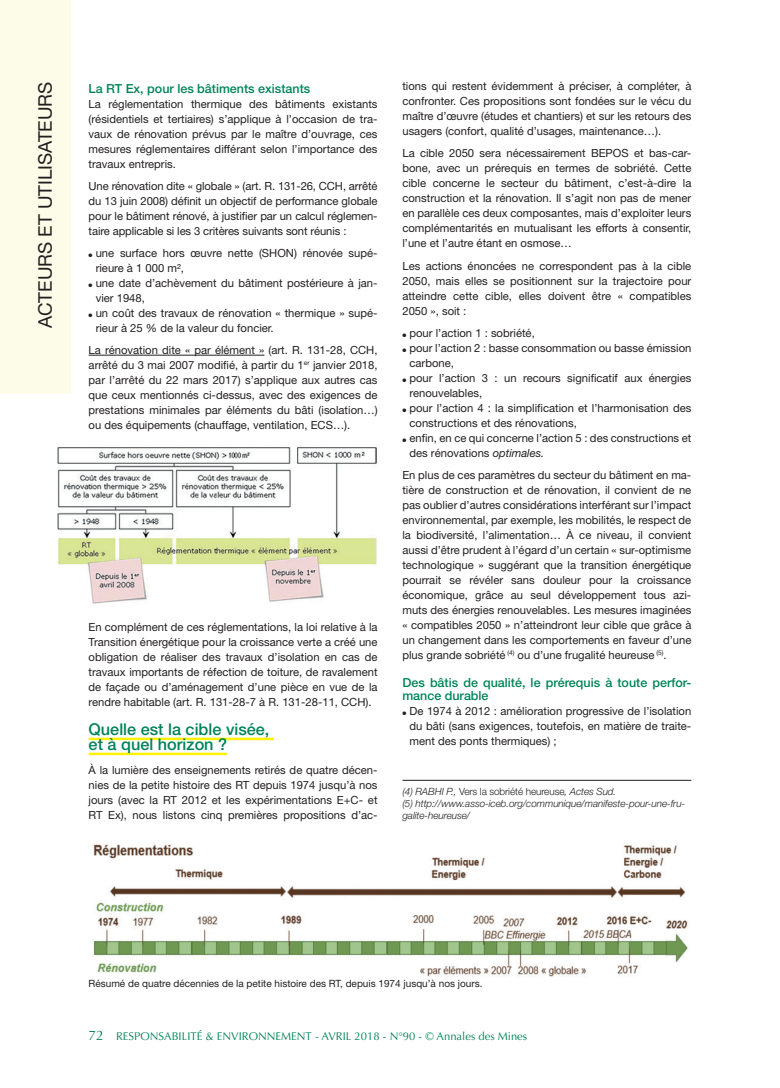
<style>
.page{position:relative;width:780px;height:1088px;background:#fff}
.page>*{position:absolute;margin:0;border:0;box-sizing:border-box;transform-origin:0 0}
.t1{font:18.75px "Helvetica Neue";color:#231f20}
.INTER_1{font:500 16.25px/15px "Helvetica Neue";color:#008457}
.inter2_vert{font:500 12.5px/13.8px "Helvetica Neue";color:#008457}
.texte_courant{font:11.25px/15px "Helvetica Neue";color:#231f20;text-align:justify}
.t2{font:11.25px "Optima";color:#008457}
.légende{font:italic 300 10px/12px "Helvetica Neue";letter-spacing:-.01em;color:#231f20}
.légende-2{font:10px "Helvetica Neue";color:#231f20}
.légende-3{font:300 10px "Helvetica Neue";letter-spacing:-.01em;color:#231f20}
.s1{font-style:italic}
.s2{font-size:13.75px}
</style>
<div class="page">
<hr style="left:89px;top:355px;width:175px;height:1px;background:#231f20">
<hr style="left:89px;top:738px;width:185px;height:2px;background:#fff101">
<hr style="left:89px;top:753px;width:138px;height:2px;background:#fff101">
<div style="left:0;top:0;width:71px;height:393px;background:#fdfce8"></div>
<img style="left:57px;top:447px;width:319px;height:157px">
<img style="left:93px;top:844px;width:595px;height:133px">
<hr style="left:402px;top:780px;width:289px;height:1px;background:#231f20">
<p class="t1" style="left:34px;top:328px;width:248px;rotate:-90deg">ACTEURS ET UTILISATEURS</p>
<p class="inter2_vert" style="left:89px;top:81px;width:223px">La RT Ex, pour les bâtiments existants</p>
<p class="texte_courant" style="left:89px;top:96px;width:290px">La réglementation thermique des bâtiments existants (résidentiels et tertiaires) s’applique à l’occasion de tra&shy;vaux de rénovation prévus par le maître d’ouvrage, ces mesures réglementaires différant selon l’importance des travaux entrepris.</p>
<p class="texte_courant" style="left:89px;top:178px;width:290px">Une rénovation dite « globale » (art. R. 131-26, CCH, arrêté du 13 juin 2008) définit un objectif de performance globale pour le bâtiment rénové, à justifier par un calcul réglemen&shy;taire applicable si les 3 critères suivants sont réunis :</p>
<p class="texte_courant" style="left:96px;top:245px;width:283px;text-indent:-7px">● une surface hors œuvre nette (SHON) rénovée supé&shy;rieure à 1 000 m²,</p>
<p class="texte_courant" style="left:96px;top:275px;width:283px;text-indent:-7px">● une date d’achèvement du bâtiment postérieure à jan&shy;vier 1948,</p>
<p class="texte_courant" style="left:96px;top:305px;width:283px;text-indent:-7px">● un coût des travaux de rénovation « thermique » supé&shy;rieur à 25 % de la valeur du foncier.</p>
<p class="texte_courant" style="left:89px;top:342px;width:290px">La rénovation dite « par élément » (art. R. 131-28, CCH, arrêté du 3 mai 2007 modifié, à partir du 1<sup>er</sup> janvier 2018, par l’arrêté du 22 mars 2017) s’applique aux autres cas que ceux mentionnés ci-dessus, avec des exigences de prestations minimales par éléments du bâti (isolation…) ou des équipements (chauffage, ventilation, ECS…).</p>
<p class="texte_courant" style="left:89px;top:619px;width:290px">En complément de ces réglementations, la loi relative à la Transition énergétique pour la croissance verte a créé une obligation de réaliser des travaux d’isolation en cas de travaux importants de réfection de toiture, de ravalement de façade ou d’aménagement d’une pièce en vue de la rendre habitable (art. R. 131-28-7 à R. 131-28-11, CCH).</p>
<p class="INTER_1" style="left:89px;top:722px;width:182px">Quelle est la cible visée, et à quel horizon ?</p>
<p class="texte_courant" style="left:89px;top:762px;width:290px">À la lumière des enseignements retirés de quatre décen&shy;nies de la petite histoire des RT depuis 1974 jusqu’à nos jours (avec la RT 2012 et les expérimentations E+C- et RT Ex), nous listons cinq premières propositions d’ac-</p>
<p class="texte_courant" style="left:402px;top:79px;width:290px">tions qui restent évidemment à préciser, à compléter, à confronter. Ces propositions sont fondées sur le vécu du maître d’œuvre (études et chantiers) et sur les retours des usagers (confort, qualité d’usages, maintenance…).</p>
<p class="texte_courant" style="left:402px;top:146px;width:290px">La cible 2050 sera nécessairement BEPOS et bas-car&shy;bone, avec un prérequis en termes de sobriété. Cette cible concerne le secteur du bâtiment, c’est-à-dire la construction et la rénovation. Il s’agit non pas de mener en parallèle ces deux composantes, mais d’exploiter leurs complémentarités en mutualisant les efforts à consentir, l’une et l’autre étant en osmose…</p>
<p class="texte_courant" style="left:402px;top:258px;width:290px">Les actions énoncées ne correspondent pas à la cible 2050, mais elles se positionnent sur la trajectoire pour atteindre cette cible, elles doivent être « compatibles 2050 », soit :</p>
<p class="texte_courant" style="left:402px;top:325px;width:134px">● pour l’action 1 : sobriété,</p>
<p class="texte_courant" style="left:409px;top:340px;width:283px;text-indent:-7px">● pour l’action 2 : basse consommation ou basse émission carbone,</p>
<p class="texte_courant" style="left:409px;top:370px;width:283px;text-indent:-7px">● pour l’action 3 : un recours significatif aux énergies renouvelables,</p>
<p class="texte_courant" style="left:409px;top:400px;width:283px;text-indent:-7px">● pour l’action 4 : la simplification et l’harmonisation des constructions et des rénovations,</p>
<p class="texte_courant" style="left:409px;top:430px;width:283px;text-indent:-7px">● enfin, en ce qui concerne l’action 5 : des constructions et des rénovations <span class="s1">optimales.</span></p>
<p class="texte_courant" style="left:402px;top:467px;width:290px">En plus de ces paramètres du secteur du bâtiment en ma&shy;tière de construction et de rénovation, il convient de ne pas oublier d’autres considérations interférant sur l’impact environnemental, par exemple, les mobilités, le respect de la biodiversité, l’alimentation… À ce niveau, il convient aussi d’être prudent à l’égard d’un certain « sur-optimisme technologique » suggérant que la transition énergétique pourrait se révéler sans douleur pour la croissance économique, grâce au seul développement tous azi&shy;muts des énergies renouvelables. Les mesures imaginées « compatibles 2050 » n’atteindront leur cible que grâce à un changement dans les comportements en faveur d’une plus grande sobriété <sup>(4)</sup> ou d’une frugalité heureuse <sup>(5)</sup>.</p>
<p class="inter2_vert" style="left:402px;top:675px;width:290px">Des bâtis de qualité, le prérequis à toute perfor&shy;mance durable</p>
<p class="texte_courant" style="left:409px;top:704px;width:283px;text-indent:-7px">● De 1974 à 2012 : amélioration progressive de l’isolation du bâti (sans exigences, toutefois, en matière de traite&shy;ment des ponts thermiques) ;</p>
<p class="légende-3" style="left:402px;top:785px;width:215px"><span class="s1">(4) RABHI P.,</span> Vers la sobriété heureuse<span class="s1">, Actes Sud.</span></p>
<p class="légende" style="left:402px;top:797px;width:284px">(5) http://www.asso-iceb.org/communique/manifeste-pour-une-fru&shy;galite-heureuse/</p>
<p class="légende-2" style="left:89px;top:977px;width:395px">Résumé de quatre décennies de la petite histoire des RT, depuis 1974 jusqu’à nos jours.</p>
<p class="t2" style="left:89px;top:1030px;width:440px"><span class="s2">72</span> RESPONSABILITÉ &amp; ENVIRONNEMENT - AVRIL 2018 - N°90 - © Annales des Mines</p>
</div>
